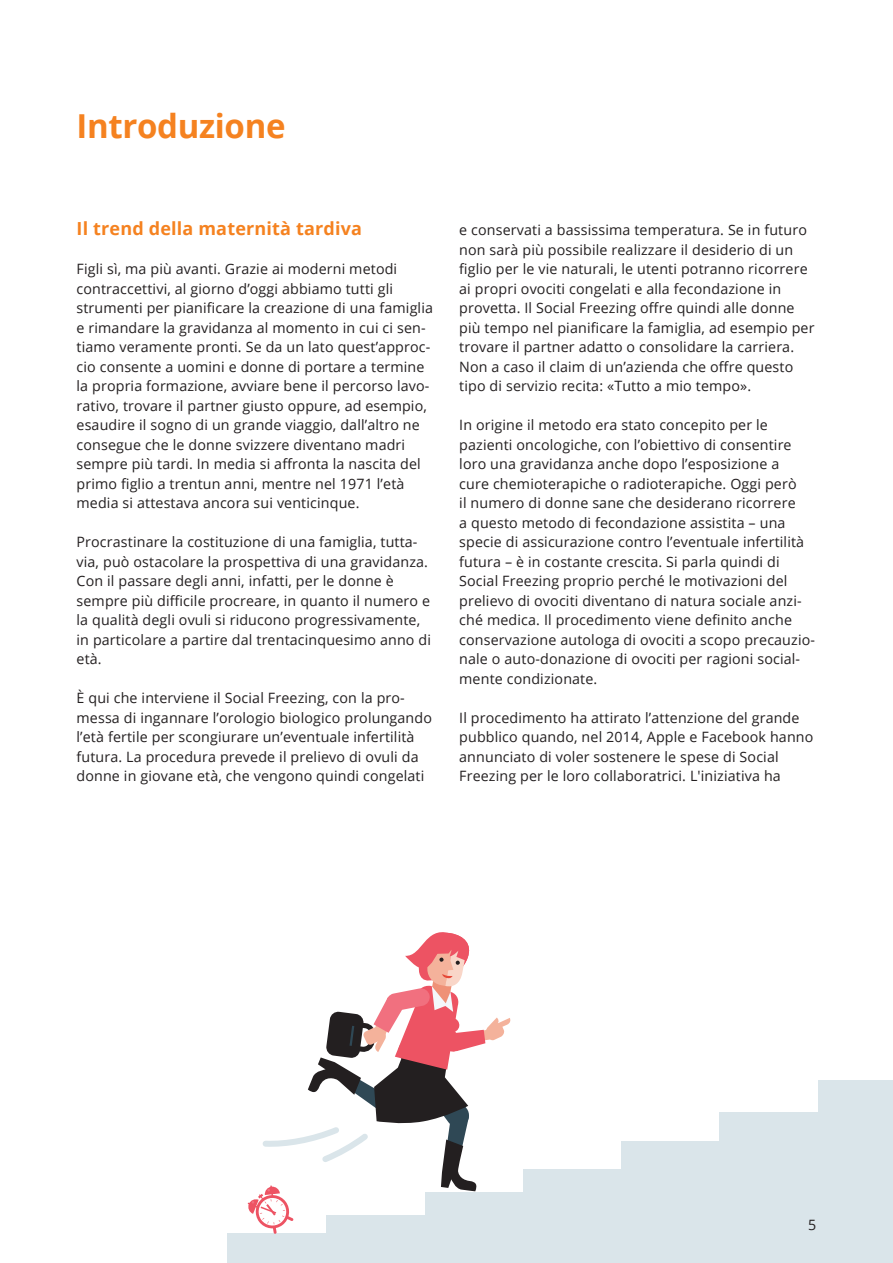
<style>
.page{position:relative;width:893px;height:1263px;background:#fff}
.page>*{position:absolute;margin:0;border:0;box-sizing:border-box;transform-origin:0 0}
.t1{font:700 33px "Open Sans";letter-spacing:-.01em;color:#f58220}
.t2{font:700 18px "Open Sans";letter-spacing:.01em;color:#f58220}
.t3{font:14.25px/19.5px "Open Sans";letter-spacing:.01em;color:#231f20}
</style>
<div class="page">
<div style="left:326px;top:1215px;width:101px;height:48px;background:#dae5ea"></div>
<div style="left:227px;top:1233px;width:101px;height:30px;background:#dae5ea"></div>
<div style="left:425px;top:1192px;width:100px;height:71px;background:#dae5ea"></div>
<div style="left:523px;top:1169px;width:101px;height:94px;background:#dae5ea"></div>
<div style="left:622px;top:1141px;width:100px;height:122px;background:#dae5ea"></div>
<div style="left:720px;top:1112px;width:100px;height:151px;background:#dae5ea"></div>
<div style="left:818px;top:1080px;width:75px;height:183px;background:#dae5ea"></div>
<svg style="left:247px;top:932px;width:264px;height:302px"></svg>
<h1 class="t1" style="left:77px;top:103px;width:211px">Introduzione</h1>
<p class="t2" style="left:77px;top:216px;width:287px">Il trend della maternità tardiva</p>
<p class="t3" style="left:77px;top:259px;width:358px">Figli sì, ma più avanti. Grazie ai moderni metodi contraccettivi, al giorno d’oggi abbiamo tutti gli strumenti per pianificare la creazione di una famiglia e rimandare la gravidanza al momento in cui ci sen&shy;tiamo veramente pronti. Se da un lato quest’approc&shy;cio consente a uomini e donne di portare a termine la propria formazione, avviare bene il percorso lavo&shy;rativo, trovare il partner giusto oppure, ad esempio, esaudire il sogno di un grande viaggio, dall’altro ne consegue che le donne svizzere diventano madri sempre più tardi. In media si affronta la nascita del primo figlio a trentun anni, mentre nel 1971 l’età media si attestava ancora sui venticinque.</p>
<p class="t3" style="left:77px;top:532px;width:356px">Procrastinare la costituzione di una famiglia, tutta&shy;via, può ostacolare la prospettiva di una gravidanza.<br>Con il passare degli anni, infatti, per le donne è sempre più difficile procreare, in quanto il numero e la qualità degli ovuli si riducono progressivamente, in particolare a partire dal trentacinquesimo anno di età.</p>
<p class="t3" style="left:77px;top:688px;width:357px">È qui che interviene il Social Freezing, con la pro&shy;messa di ingannare l’orologio biologico prolungando l’età fertile per scongiurare un’eventuale infertilità futura. La procedura prevede il prelievo di ovuli da donne in giovane età, che vengono quindi congelati</p>
<p class="t3" style="left:459px;top:220px;width:357px">e conservati a bassissima temperatura. Se in futuro non sarà più possibile realizzare il desiderio di un figlio per le vie naturali, le utenti potranno ricorrere ai propri ovociti congelati e alla fecondazione in provetta. Il Social Freezing offre quindi alle donne più tempo nel pianificare la famiglia, ad esempio per trovare il partner adatto o consolidare la carriera.<br>Non a caso il claim di un’azienda che offre questo tipo di servizio recita: «Tutto a mio tempo».</p>
<p class="t3" style="left:459px;top:415px;width:357px">In origine il metodo era stato concepito per le pazienti oncologiche, con l’obiettivo di consentire loro una gravidanza anche dopo l’esposizione a<br>cure chemioterapiche o radioterapiche. Oggi però<br>il numero di donne sane che desiderano ricorrere<br>a questo metodo di fecondazione assistita – una specie di assicurazione contro l’eventuale infertilità futura – è in costante crescita. Si parla quindi di Social Freezing proprio perché le motivazioni del prelievo di ovociti diventano di natura sociale anzi&shy;ché medica. Il procedimento viene definito anche conservazione autologa di ovociti a scopo precauzio&shy;nale o auto-donazione di ovociti per ragioni social&shy;mente condizionate.</p>
<p class="t3" style="left:459px;top:707px;width:356px">Il procedimento ha attirato l’attenzione del grande pubblico quando, nel 2014, Apple e Facebook hanno annunciato di voler sostenere le spese di Social Freezing per le loro collaboratrici. L'iniziativa ha</p>
<p class="t3" style="left:808px;top:1215px;width:10px">5</p>
</div>
